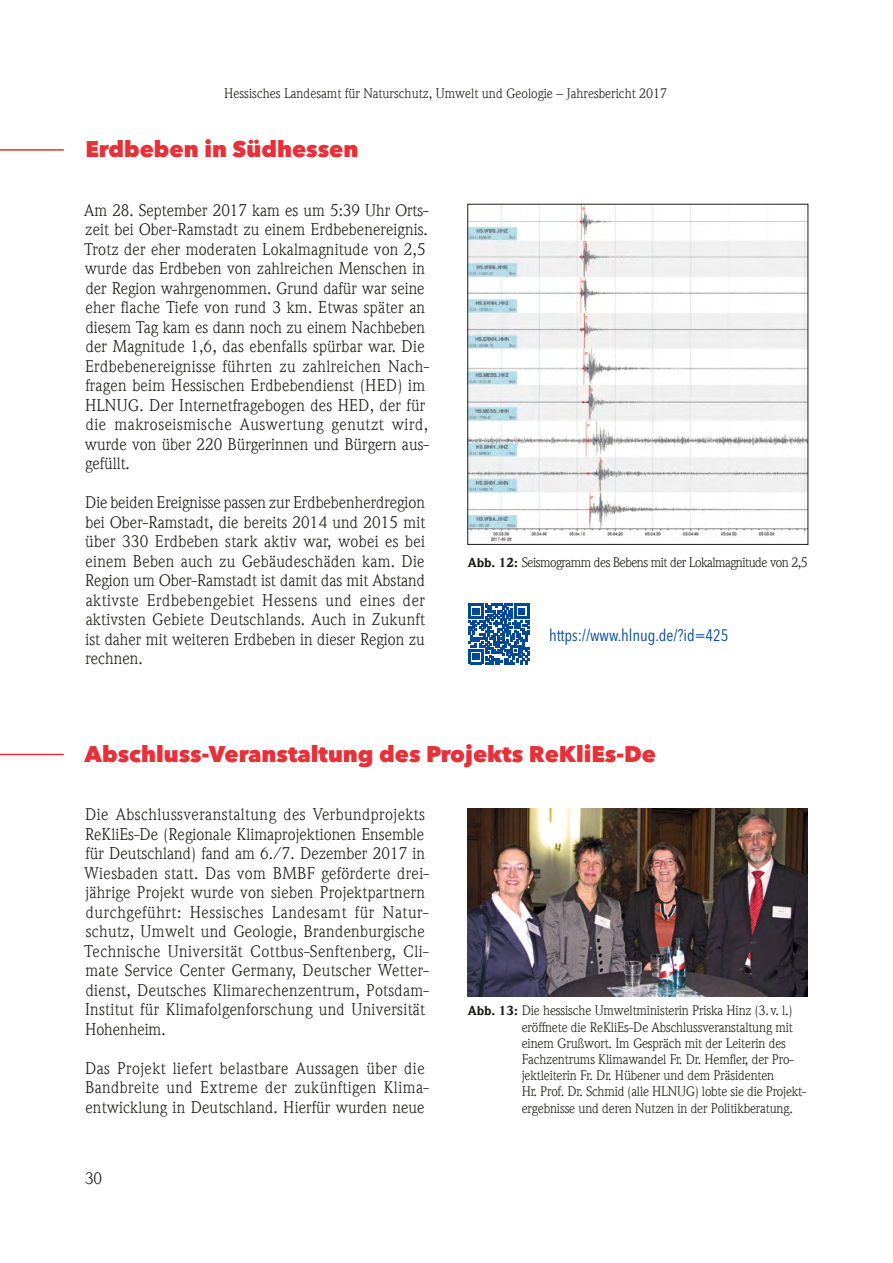
<style>
.page{position:relative;width:893px;height:1263px;background:#fff}
.page>*{position:absolute;margin:0;border:0;box-sizing:border-box;transform-origin:0 0}
.t1{font:800 22.5px "Avenir Next LT Pro";color:#e73037}
.t2{font:16.5px/19.5px "ITC Weidemann Com";letter-spacing:.015em;color:#1d1d1b}
.t3{font:condensed 16.5px "Avenir Next LT Pro";letter-spacing:-.005em;color:#004996}
.t4{font:13.5px/16.2px "ITC Weidemann Com";letter-spacing:-.01em;color:#1d1d1b}
.t5{font:13.5px "ITC Weidemann Com";letter-spacing:-.035em;color:#1d1d1b}
.s1{font-weight:900;font-size:12.75px}
</style>
<div class="page">
<hr style="left:0;top:149px;width:64px;height:2px;background:#e73037">
<hr style="left:0;top:754px;width:64px;height:1px;background:#e73037">
<img style="left:470px;top:206px;width:336px;height:336px">
<img style="left:468px;top:809px;width:340px;height:187px">
<svg style="left:469px;top:604px;width:60px;height:60px"></svg>
<p class="t4" style="left:224px;top:86px;width:444px">Hessisches Landesamt für Naturschutz, Umwelt und Geologie – Jahresbericht 2017</p>
<h1 class="t1" style="left:85px;top:135px;width:275px">Erdbeben in Südhessen</h1>
<p class="t2" style="left:84px;top:200px;width:346px">Am 28. September 2017 kam es um 5:39 Uhr Orts&shy;zeit bei Ober-Ramstadt zu einem Erdbebenereignis.<br>Trotz der eher moderaten Lokalmagnitude von 2,5 wurde das Erdbeben von zahlreichen Menschen in der Region wahrgenommen. Grund dafür war seine eher flache Tiefe von rund 3 km. Etwas später an diesem Tag kam es dann noch zu einem Nachbeben der Magnitude 1,6, das ebenfalls spürbar war. Die Erdbebenereignisse führten zu zahlreichen Nach&shy;fragen beim Hessischen Erdbebendienst (HED) im HLNUG. Der Internetfragebogen des HED, der für die makroseismische Auswertung genutzt wird, wurde von über 220 Bürgerinnen und Bürgern aus&shy;gefüllt.</p>
<p class="t2" style="left:85px;top:493px;width:342px;text-align:justify">Die beiden Ereignisse passen zur Erdbebenherdregion bei Ober-Ramstadt, die bereits 2014 und 2015 mit über 330 Erdbeben stark aktiv war, wobei es bei einem Beben auch zu Gebäudeschäden kam. Die Region um Ober-Ramstadt ist damit das mit Abstand aktivste Erdbebengebiet Hessens und eines der aktivsten Gebiete Deutschlands. Auch in Zukunft ist daher mit weiteren Erdbeben in dieser Region zu rechnen.</p>
<p class="t5" style="left:468px;top:554px;width:342px"><span class="s1">Abb. 12:</span> Seismogramm des Bebens mit der Lokalmagnitude von 2,5</p>
<p class="t3" style="left:549px;top:625px;width:181px">https://www.hlnug.de/?id=425</p>
<h1 class="t1" style="left:85px;top:740px;width:573px">Abschluss-Veranstaltung des Projekts ReKliEs-De</h1>
<p class="t2" style="left:84px;top:805px;width:346px">Die Abschlussveranstaltung des Verbundprojekts ReKliEs-De (Regionale Klimaprojektionen Ensemble für Deutschland) fand am 6./7. Dezember 2017 in Wiesbaden statt. Das vom BMBF geförderte drei&shy;jährige Projekt wurde von sieben Projektpartnern durchgeführt: Hessisches Landesamt für Natur&shy;schutz, Umwelt und Geologie, Brandenburgische Technische Universität Cottbus-Senftenberg, Cli&shy;mate Service Center Germany, Deutscher Wetter&shy;dienst, Deutsches Klimarechenzentrum, Potsdam-Institut für Klimafolgenforschung und Universität Hohenheim.</p>
<p class="t2" style="left:85px;top:1058px;width:345px">Das Projekt liefert belastbare Aussagen über die<br>Bandbreite und Extreme der zukünftigen Klima&shy;entwicklung in Deutschland. Hierfür wurden neue</p>
<p class="t2" style="left:85px;top:1169px;width:19px">30</p>
<p class="t4" style="left:522px;top:1003px;width:286px;text-indent:-54px"><span class="s1">Abb. 13:</span> Die hessische Umweltministerin Priska Hinz (3.v. l.) eröffnete die ReKliEs-De Abschlussveranstaltung mit einem Grußwort. Im Gespräch mit der Leiterin des Fachzentrums Klimawandel Fr. Dr. Hemfler, der Pro&shy;jektleiterin Fr. Dr. Hübener und dem Präsidenten<br>Hr. Prof. Dr. Schmid (alle HLNUG) lobte sie die Projekt&shy;ergebnisse und deren Nutzen in der Politikberatung.</p>
</div>
